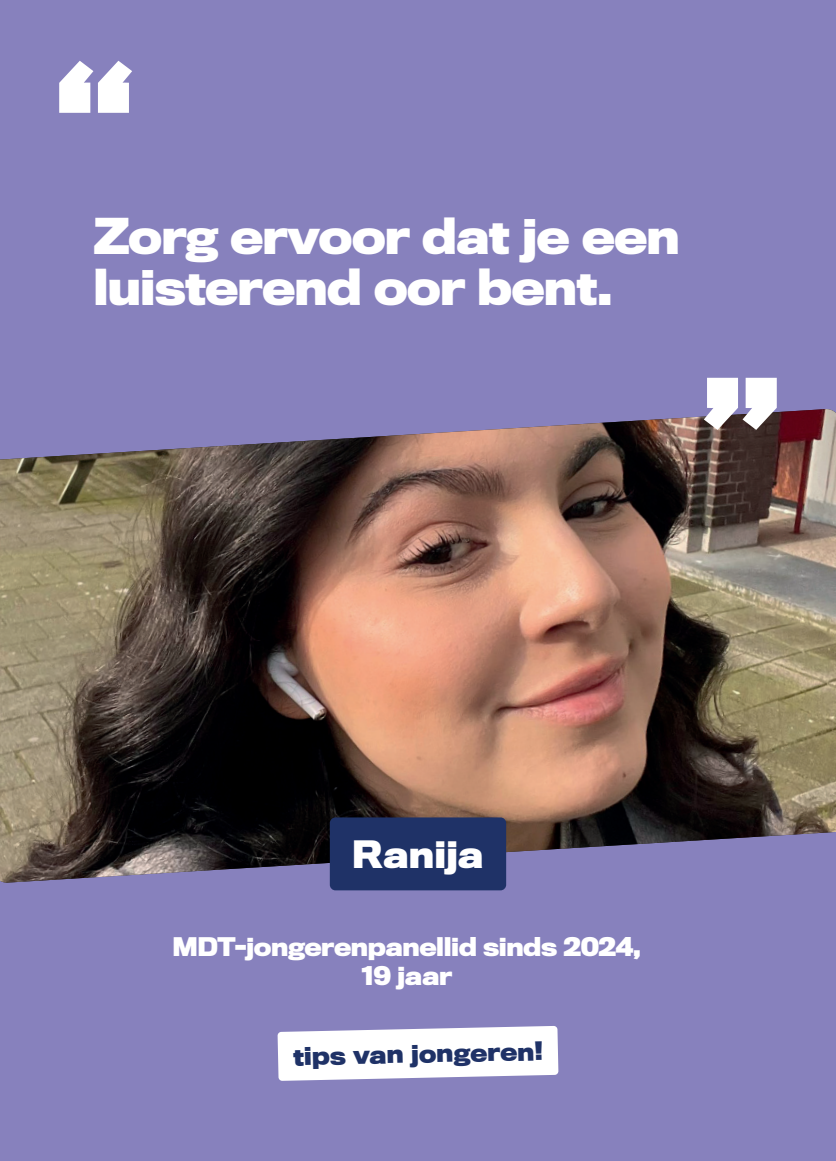
<style>
.page{position:relative;width:836px;height:1161px;background:#8781bd}
.page>*{position:absolute;margin:0;border:0;box-sizing:border-box;transform-origin:0 0}
.t1{font:700 45.9px/51.5px "Titling Gothic FB";letter-spacing:-.02em;color:#fff}
.t2{font:700 35.1px "Titling Gothic FB";color:#fff}
.t3{font:700 23.85px/28.6px "Titling Gothic FB";letter-spacing:-.02em;color:#fff;text-align:center}
.t4{font:700 23.4px "Titling Gothic FB";color:#1f3267}
</style>
<div class="page">
<img style="left:0;top:409px;width:836px;height:474px">
<svg style="left:59px;top:61px;width:73px;height:52px"></svg>
<svg style="left:703px;top:378px;width:73px;height:52px"></svg>
<div style="left:330px;top:817px;width:176px;height:73px;background:#1f3267;border-radius:6px"></div>
<svg style="left:277px;top:1026px;width:281px;height:55px"></svg>
<p class="t1" style="left:93px;top:209px;width:587px">Zorg ervoor dat je een luisterend oor bent.</p>
<p class="t2" style="left:352px;top:832px;width:133px">Ranija</p>
<p class="t3" style="left:173px;top:932px;width:470px">MDT-jongerenpanellid sinds 2024,<br>19 jaar</p>
<p class="t4" style="left:293px;top:1041px;width:251px;rotate:-1deg">tips van jongeren!</p>
</div>
